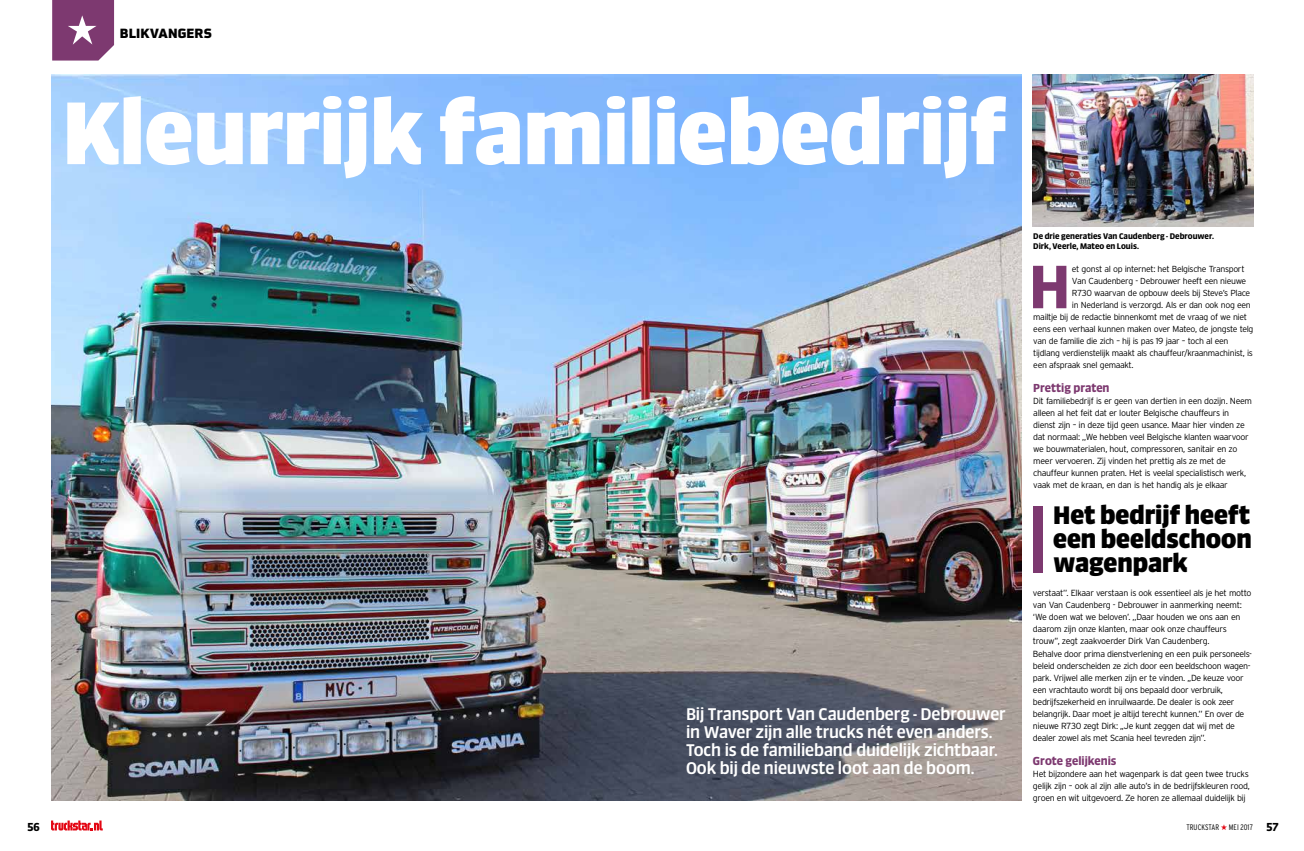
<style>
.page{position:relative;width:1304px;height:851px;background:#fff}
.page>*{position:absolute;margin:0;border:0;box-sizing:border-box;transform-origin:0 0}
.t1{font:900 84px "Sanuk Big Pro";letter-spacing:-.005em;color:#fff}
.t2{font:700 57.9px "Sanuk Big Pro";color:#7d3970}
.t3{font:900 24px/24px "Sanuk Big Pro";letter-spacing:-.005em;color:#000;text-align:justify}
.t4{font:500 16px/18px "Sanuk Big Pro";letter-spacing:-.01em;color:#fff}
.t5{font:900 13px "Utility OT";letter-spacing:.005em;color:#000}
.t6{font:700 11px "Sanuk Big Pro";letter-spacing:-.005em;color:#7d3970}
.t7{font:700 11px "Sanuk Big Pro";color:#000}
.t8{font:300 8.9px/12px "Interstate";letter-spacing:-.04em;color:#000}
.t9{font:300 8.8px "Interstate";letter-spacing:-.04em;color:#000}
.t10{font:300 condensed 8px "Interstate";letter-spacing:.005em;color:#000}
.t11{font:700 7.8px/10px "Sanuk Big Pro";color:#000}
.s1{color:#e30613}
.s2{font-family:"Sanuk Big Pro";font-weight:700;font-stretch:normal;font-size:11px}
</style>
<div class="page">
<div style="left:1033px;top:506px;width:10px;height:66px;background:#7d3970"></div>
<img style="left:51px;top:75px;width:970px;height:725px">
<img style="left:1033px;top:75px;width:221px;height:152px">
<svg style="left:51px;top:820px;width:52px;height:10px"></svg>
<svg style="left:52px;top:0;width:62px;height:61px;background:#8b4f80"></svg>
<h3 class="t5" style="left:120px;top:25px;width:94px">BLIKVANGERS</h3>
<h1 class="t1" style="left:62px;top:79px;width:947px">Kleurrijk familiebedrijf</h1>
<h3 class="t4" style="left:686px;top:704px;width:321px">Bij Transport Van Caudenberg - Debrouwer in Waver zijn alle trucks nét even anders.<br>Toch is de familieband duidelijk zichtbaar.<br>Ook bij de nieuwste loot aan de boom.</h3>
<p class="t11" style="left:1033px;top:230px;width:182px">De drie generaties Van Caudenberg - Debrouwer.<br>Dirk, Veerle, Mateo en Louis.</p>
<h2 class="t2" style="left:1029px;top:249px;width:43px">H</h2>
<p class="t9" style="left:1072px;top:264px;width:174px">et gonst al op internet: het Belgische Transport</p>
<p class="t9" style="left:1072px;top:276px;width:176px">Van Caudenberg - Debrouwer heeft een nieuwe</p>
<p class="t9" style="left:1072px;top:288px;width:180px">R730 waarvan de opbouw deels bij Steve’s Place</p>
<p class="t9" style="left:1072px;top:300px;width:180px">in Nederland is verzorgd. Als er dan ook nog een</p>
<p class="t9" style="left:1033px;top:312px;width:215px">mailtje bij de redactie binnenkomt met de vraag of we niet</p>
<p class="t9" style="left:1033px;top:324px;width:222px">eens een verhaal kunnen maken over Mateo, de jongste telg</p>
<p class="t9" style="left:1033px;top:336px;width:197px">van de familie die zich – hij is pas 19 jaar – toch al een</p>
<p class="t9" style="left:1033px;top:348px;width:221px">tijdlang verdienstelijk maakt als chauffeur/kraanmachinist, is</p>
<p class="t9" style="left:1033px;top:360px;width:102px">een afspraak snel gemaakt.</p>
<p class="t6" style="left:1033px;top:381px;width:78px">Prettig praten</p>
<p class="t8" style="left:1033px;top:395px;width:220px">Dit familiebedrijf is er geen van dertien in een dozijn. Neem alleen al het feit dat er louter Belgische chauffeurs in dienst zijn – in deze tijd geen usance. Maar hier vinden ze dat normaal: ,,We hebben veel Belgische klanten waarvoor we bouwmaterialen, hout, compressoren, sanitair en zo meer vervoeren. Zij vinden het prettig als ze met de chauffeur kunnen praten. Het is veelal specialistisch werk, vaak met de kraan, en dan is het handig als je elkaar</p>
<h3 class="t3" style="left:1053px;top:503px;width:200px">Het bedrijf heeft een beeldschoon wagenpark</h3>
<p class="t8" style="left:1033px;top:587px;width:221px">verstaat’’. Elkaar verstaan is ook essentieel als je het motto van Van Caudenberg - Debrouwer in aanmerking neemt: ‘We doen wat we beloven’. ,,Daar houden we ons aan en daarom zijn onze klanten, maar ook onze chauffeurs trouw’’, zegt zaakvoerder Dirk Van Caudenberg.<br>Behalve door prima dienstverlening en een puik personeels - beleid onderscheiden ze zich door een beeldschoon wagen&shy;park. Vrijwel alle merken zijn er te vinden. ,,De keuze voor een vrachtauto wordt bij ons bepaald door verbruik, bedrijfszekerheid en inruilwaarde. De dealer is ook zeer belangrijk. Daar moet je altijd terecht kunnen.’’ En over de nieuwe R730 zegt Dirk: ,,Je kunt zeggen dat wij met de dealer zowel als met Scania heel tevreden zijn’’.</p>
<p class="t6" style="left:1033px;top:753px;width:85px">Grote gelijkenis</p>
<p class="t8" style="left:1033px;top:767px;width:218px;text-align:justify">Het bijzondere aan het wagenpark is dat geen twee trucks gelijk zijn – ook al zijn alle auto’s in de bedrijfskleuren rood, groen en wit uitgevoerd. Ze horen ze allemaal duidelijk bij</p>
<p class="t7" style="left:27px;top:819px;width:14px">56</p>
<p class="t10" style="left:1186px;top:823px;width:94px">TRUCKSTAR <span class="s1">★</span> MEI 2017 <span class="s2">57</span></p>
</div>
